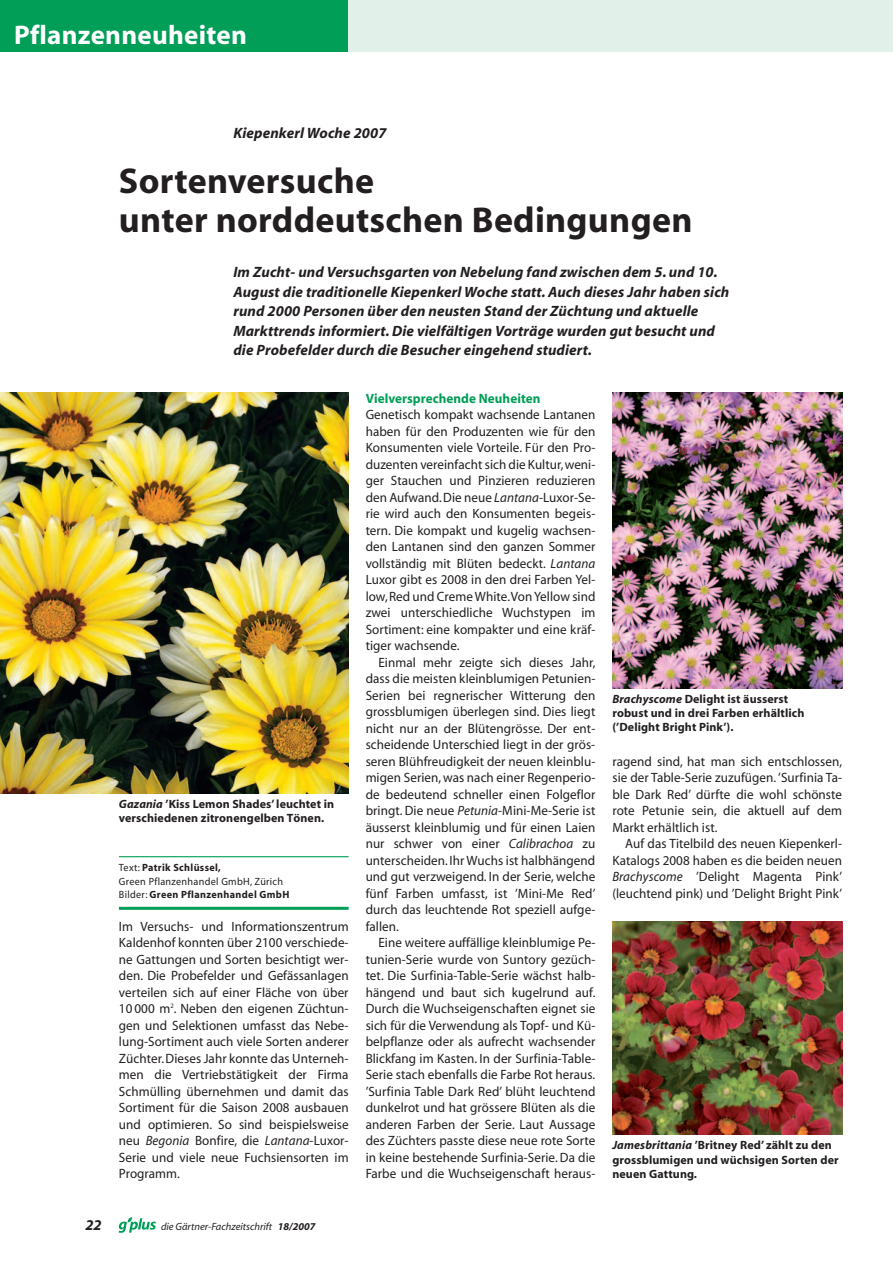
<style>
.page{position:relative;width:893px;height:1263px;background:#fff}
.page>*{position:absolute;margin:0;border:0;box-sizing:border-box;transform-origin:0 0}
.t1{font:700 36px/39px "Myriad";letter-spacing:.01em;color:#231f20}
.t2{font:700 27px "Myriad";letter-spacing:.01em;color:#fff}
.t3{font:italic 700 15px/19.5px "Myriad";letter-spacing:.01em;color:#231f20}
.t4{font:13.5px/16.5px "Myriad";letter-spacing:.005em;color:#231f20;text-align:justify}
.t5{font:700 13.5px "Myriad";letter-spacing:.005em;color:#009e57}
.t6{font:700 12px/14.2px "Myriad";letter-spacing:.01em;color:#231f20}
.t7{font:10.5px/13.5px "Myriad";letter-spacing:.03em;color:#231f20}
.t8{font:italic 10.5px "Myriad";color:#231f20}
.s1{font-style:italic}
.s2{font-weight:700}
</style>
<div class="page">
<div style="left:0;top:0;width:348px;height:51px;background:#009e57"></div>
<div style="left:348px;top:0;width:544px;height:51px;background:#e1f0e8"></div>
<svg style="left:119px;top:1217px;width:37px;height:16px"></svg>
<hr style="left:119px;top:856px;width:229px;height:1px;background:#009e57">
<hr style="left:119px;top:907px;width:229px;height:3px;background:#009e57">
<img style="left:0;top:393px;width:348px;height:401px">
<img style="left:612px;top:393px;width:230px;height:295px">
<img style="left:612px;top:921px;width:230px;height:214px">
<h2 class="t2" style="left:14px;top:25px;width:234px">Pflanzenneuheiten</h2>
<p class="t3" style="left:233px;top:125px;width:155px">Kiepenkerl Woche 2007</p>
<h1 class="t1" style="left:119px;top:164px;width:575px">Sortenversuche<br>unter norddeutschen Bedingungen</h1>
<p class="t3" style="left:233px;top:264px;width:497px">Im Zucht- und Versuchsgarten von Nebelung fand zwischen dem 5. und 10.<br>August die traditionelle Kiepenkerl Woche statt. Auch dieses Jahr haben sich rund 2000 Personen über den neusten Stand der Züchtung und aktuelle Markttrends informiert. Die vielfältigen Vorträge wurden gut besucht und die Probefelder durch die Besucher eingehend studiert.</p>
<p class="t6" style="left:119px;top:798px;width:217px"><span class="s1">Gazania</span> ’Kiss Lemon Shades’ leuchtet in verschiedenen zitronengelben Tönen.</p>
<p class="t7" style="left:119px;top:862px;width:172px">Text: <span class="s2">Patrik Schlüssel,<br></span>Green Pflanzenhandel GmbH, Zürich<br>Bilder: <span class="s2">Green Pflanzenhandel GmbH</span></p>
<p class="t4" style="left:119px;top:919px;width:231px">Im Versuchs- und Informationszentrum Kaldenhof konnten über 2100 verschiede&shy;ne Gattungen und Sorten besichtigt wer&shy;den. Die Probefelder und Gefässanlagen verteilen sich auf einer Fläche von über 10 000 m<sup>2</sup>. Neben den eigenen Züchtun&shy;gen und Selektionen umfasst das Nebe&shy;lung-Sortiment auch viele Sorten anderer Züchter. Dieses Jahr konnte das Unterneh&shy;men die Vertriebstätigkeit der Firma Schmülling übernehmen und damit das Sortiment für die Saison 2008 ausbauen und optimieren. So sind beispielsweise neu <span class="s1">Begonia</span> Bonfire, die <span class="s1">Lantana</span>-Luxor-Serie und viele neue Fuchsiensorten im Programm.</p>
<p class="t3" style="left:85px;top:1216px;width:18px">22</p>
<p class="t8" style="left:161px;top:1222px;width:156px">die Gärtner-Fachzeitschrift <span class="s2">18/2007</span></p>
<p class="t5" style="left:365px;top:393px;width:176px">Vielversprechende Neuheiten</p>
<p class="t4" style="left:365px;top:407px;width:231px">Genetisch kompakt wachsende Lantanen haben für den Produzenten wie für den Konsumenten viele Vorteile. Für den Pro&shy;duzenten vereinfacht sich die Kultur,weni&shy;ger Stauchen und Pinzieren reduzieren den Aufwand.Die neue <span class="s1">Lantana</span>-Luxor-Se&shy;rie wird auch den Konsumenten begeis&shy;tern. Die kompakt und kugelig wachsen&shy;den Lantanen sind den ganzen Sommer vollständig mit Blüten bedeckt. <span class="s1">Lantana </span>Luxor gibt es 2008 in den drei Farben Yel&shy;low,Red und Creme White.Von Yellow sind zwei unterschiedliche Wuchstypen im Sortiment: eine kompakter und eine kräf&shy;tiger wachsende.</p>
<p class="t4" style="left:365px;top:655px;width:231px;text-indent:13px">Einmal mehr zeigte sich dieses Jahr, dass die meisten kleinblumigen Petunien-Serien bei regnerischer Witterung den grossblumigen überlegen sind. Dies liegt nicht nur an der Blütengrösse. Der ent&shy;scheidende Unterschied liegt in der grös&shy;seren Blühfreudigkeit der neuen kleinblu&shy;migen Serien, was nach einer Regenperio&shy;de bedeutend schneller einen Folgeflor bringt. Die neue <span class="s1">Petunia</span>-Mini-Me-Serie ist äusserst kleinblumig und für einen Laien nur schwer von einer <span class="s1">Calibrachoa</span> zu unterscheiden. Ihr Wuchs ist halbhängend und gut verzweigend. In der Serie, welche fünf Farben umfasst, ist ’Mini-Me Red’ durch das leuchtende Rot speziell aufge&shy;fallen.</p>
<p class="t4" style="left:365px;top:935px;width:231px;text-indent:13px">Eine weitere auffällige kleinblumige Pe&shy;tunien-Serie wurde von Suntory gezüch&shy;tet. Die Surfinia-Table-Serie wächst halb&shy;hängend und baut sich kugelrund auf.<br>Durch die Wuchseigenschaften eignet sie sich für die Verwendung als Topf- und Kü&shy;belpflanze oder als aufrecht wachsender Blickfang im Kasten. In der Surfinia-Table-Serie stach ebenfalls die Farbe Rot heraus. ’Surfinia Table Dark Red’ blüht leuchtend dunkelrot und hat grössere Blüten als die anderen Farben der Serie. Laut Aussage des Züchters passte diese neue rote Sorte in keine bestehende Surfinia-Serie. Da die Farbe und die Wuchseigenschaft heraus-</p>
<p class="t6" style="left:612px;top:693px;width:193px"><span class="s1">Brachyscome</span> Delight ist äusserst robust und in drei Farben erhältlich (’Delight Bright Pink’).</p>
<p class="t4" style="left:612px;top:754px;width:231px">ragend sind, hat man sich entschlossen, sie der Table-Serie zuzufügen. ’Surfinia Ta&shy;ble Dark Red’ dürfte die wohl schönste rote Petunie sein, die aktuell auf dem Markt erhältlich ist.</p>
<p class="t4" style="left:612px;top:836px;width:231px;text-indent:13px">Auf das Titelbild des neuen Kiepenkerl-Katalogs 2008 haben es die beiden neuen <span class="s1">Brachyscome</span> ’Delight Magenta Pink’ (leuchtend pink) und ’Delight Bright Pink’</p>
<p class="t6" style="left:612px;top:1139px;width:228px"><span class="s1">Jamesbrittania</span> ’Britney Red’ zählt zu den grossblumigen und wüchsigen Sorten der neuen Gattung.</p>
</div>
